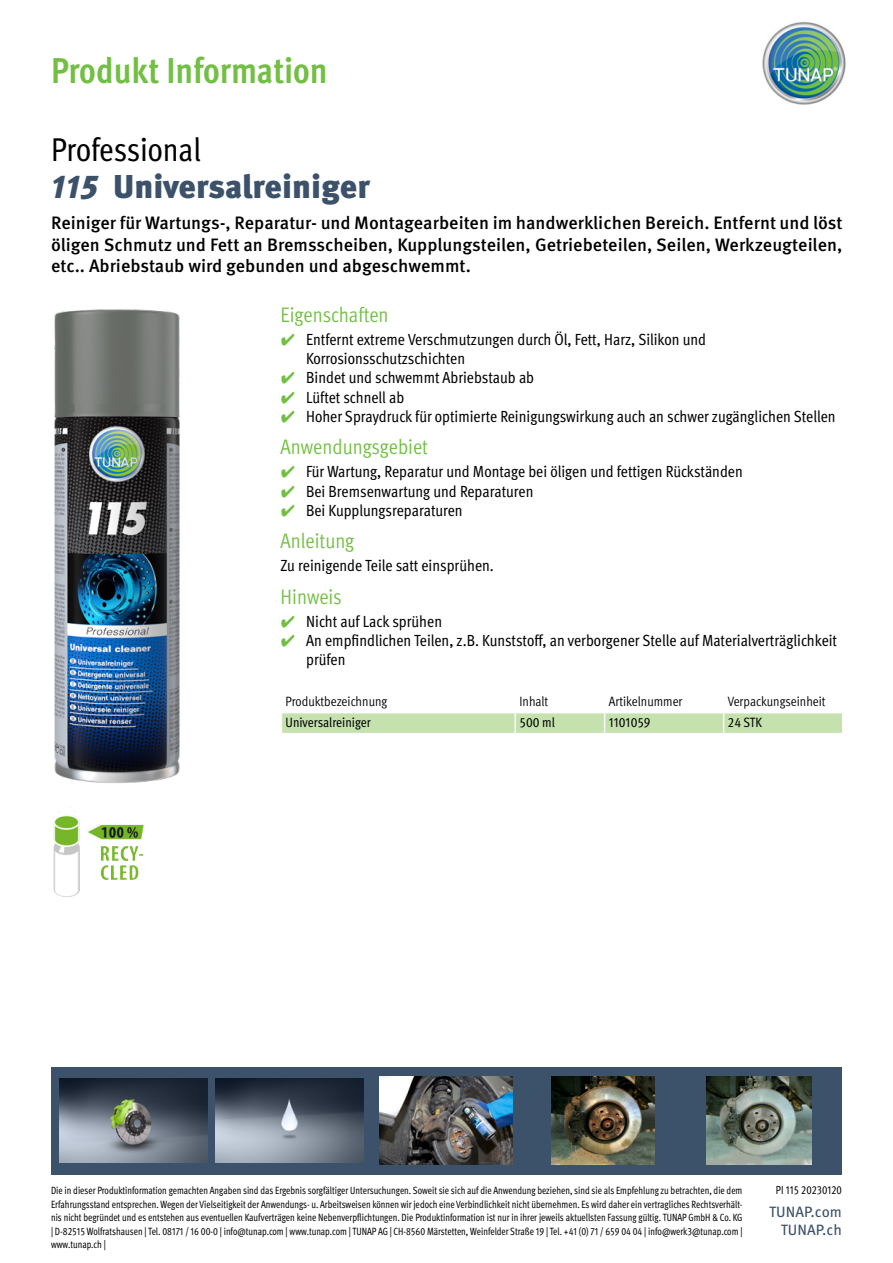
<style>
.page{position:relative;width:893px;height:1263px;background:#fff}
.page>*{position:absolute;margin:0;border:0;box-sizing:border-box;transform-origin:0 0}
.t1{font:700 condensed 36px "Meta Pro";color:#72bf44}
.t2{font:900 33px "Meta Pro";color:#3b526a}
.t3{font:condensed 33px "Meta Pro";letter-spacing:-.005em;color:#000}
.t4{font:condensed 21px "Meta Pro";color:#72bf44}
.t5{font:500 18px/21.6px "Meta Pro";letter-spacing:-.005em;color:#000;text-align:justify}
.t6{font:condensed 16.2px/19px "Meta Pro";color:#000}
.t7{font:15px/18px "Meta Pro";color:#3b526a;text-align:right}
.t8{font:condensed 13.5px "Meta Pro";color:#000}
.t9{font:condensed 13.5px "Meta Pro";color:#000}
.t10{font:condensed 11.7px "Meta Pro";color:#000;scale:.92 1}
.t11{font:condensed 10.5px/13.5px "Meta Pro";color:#000;text-align:justify;scale:.92 1}
.s1{font-style:italic}
.s2{font-family:"Wuerth Global";font-stretch:normal;color:#72bf44}
</style>
<div class="page">
<img style="left:762px;top:21px;width:84px;height:84px">
<div style="left:51px;top:1068px;width:790px;height:107px;background:#3b526a"></div>
<img style="left:59px;top:1079px;width:148px;height:83px">
<img style="left:216px;top:1079px;width:148px;height:83px">
<img style="left:380px;top:1076px;width:133px;height:89px">
<img style="left:551px;top:1076px;width:103px;height:89px">
<img style="left:706px;top:1076px;width:106px;height:89px">
<img style="left:54px;top:309px;width:126px;height:474px">
<svg style="left:281px;top:713px;width:562px;height:21px;background:#c9e3b4"></svg>
<hr style="left:724px;top:733px;width:119px;height:1px;background:#fff">
<img style="left:55px;top:806px;width:23px;height:14px">
<h1 class="t1" style="left:51px;top:43px;width:278px">Produkt Information</h1>
<h2 class="t3" style="left:51px;top:125px;width:151px">Professional</h2>
<h2 class="t2" style="left:51px;top:161px;width:321px"><span class="s1">115</span> Universalreiniger</h2>
<p class="t5" style="left:51px;top:211px;width:793px">Reiniger für Wartungs-, Reparatur- und Montagearbeiten im handwerklichen Bereich. Entfernt und löst öligen Schmutz und Fett an Bremsscheiben, Kupplungsteilen, Getriebeteilen, Seilen, Werkzeugteilen, etc.. Abriebstaub wird gebunden und abgeschwemmt.</p>
<h3 class="t4" style="left:281px;top:299px;width:109px">Eigenschaften</h3>
<h3 class="t6" style="left:306px;top:329px;width:401px;text-indent:-26px"><span class="s2">✔</span> Entfernt extreme Verschmutzungen durch Öl, Fett, Harz, Silikon und<br>Korrosionsschutzschichten</h3>
<h3 class="t6" style="left:281px;top:367px;width:255px"><span class="s2">✔</span> Bindet und schwemmt Abriebstaub ab</h3>
<h3 class="t6" style="left:281px;top:386px;width:125px"><span class="s2">✔</span> Lüftet schnell ab</h3>
<h3 class="t6" style="left:281px;top:405px;width:556px"><span class="s2">✔</span> Hoher Spraydruck für optimierte Reinigungswirkung auch an schwer zugänglichen Stellen</h3>
<h3 class="t4" style="left:281px;top:431px;width:149px">Anwendungsgebiet</h3>
<h3 class="t6" style="left:281px;top:461px;width:464px"><span class="s2">✔</span> Für Wartung, Reparatur und Montage bei öligen und fettigen Rückständen</h3>
<h3 class="t6" style="left:281px;top:480px;width:254px"><span class="s2">✔</span> Bei Bremsenwartung und Reparaturen</h3>
<h3 class="t6" style="left:281px;top:499px;width:184px"><span class="s2">✔</span> Bei Kupplungsreparaturen</h3>
<h3 class="t4" style="left:281px;top:525px;width:75px">Anleitung</h3>
<h3 class="t6" style="left:281px;top:555px;width:215px">Zu reinigende Teile satt einsprühen.</h3>
<h3 class="t4" style="left:281px;top:581px;width:63px">Hinweis</h3>
<h3 class="t6" style="left:281px;top:611px;width:163px"><span class="s2">✔</span> Nicht auf Lack sprühen</h3>
<h3 class="t6" style="left:306px;top:630px;width:532px;text-indent:-26px"><span class="s2">✔</span> An empfindlichen Teilen, z.B. Kunststoff, an verborgener Stelle auf Materialverträglichkeit prüfen</h3>
<p class="t8" style="left:286px;top:692px;width:103px">Produktbezeichnung</p>
<p class="t8" style="left:519px;top:692px;width:30px">Inhalt</p>
<p class="t8" style="left:609px;top:692px;width:75px">Artikelnummer</p>
<p class="t8" style="left:728px;top:692px;width:99px">Verpackungseinheit</p>
<p class="t9" style="left:286px;top:712px;width:87px">Universalreiniger</p>
<p class="t9" style="left:519px;top:712px;width:37px">500 ml</p>
<p class="t9" style="left:609px;top:712px;width:43px">1101059</p>
<p class="t9" style="left:728px;top:712px;width:36px">24 STK</p>
<p class="t11" style="left:51px;top:1183px;width:753px">Die in dieser Produktinformation gemachten Angaben sind das Ergebnis sorgfältiger Untersuchungen. Soweit sie sich auf die Anwendung beziehen, sind sie als Empfehlung zu betrachten, die dem Erfahrungsstand entsprechen. Wegen der Vielseitigkeit der Anwendungs- u. Arbeitsweisen können wir jedoch eine Verbindlichkeit nicht übernehmen. Es wird daher ein vertragliches Rechtsverhält&shy;nis nicht begründet und es entstehen aus eventuellen Kaufverträgen keine Nebenverpflichtungen. Die Produktinformation ist nur in ihrer jeweils aktuellsten Fassung gültig. TUNAP GmbH &amp; Co. KG | D-82515 Wolfratshausen | Tel. 08171 / 16 00-0 | info@tunap.com | www.tunap.com | TUNAP AG | CH-8560 Märstetten, Weinfelder Straße 19 | Tel. +41 (0) 71 / 659 04 04 | info@werk3@tunap.com | www.tunap.ch |</p>
<p class="t10" style="left:776px;top:1181px;width:73px">PI 115 20230120</p>
<h3 class="t7" style="left:769px;top:1202px;width:74px">TUNAP.com<br>TUNAP.ch</h3>
</div>
